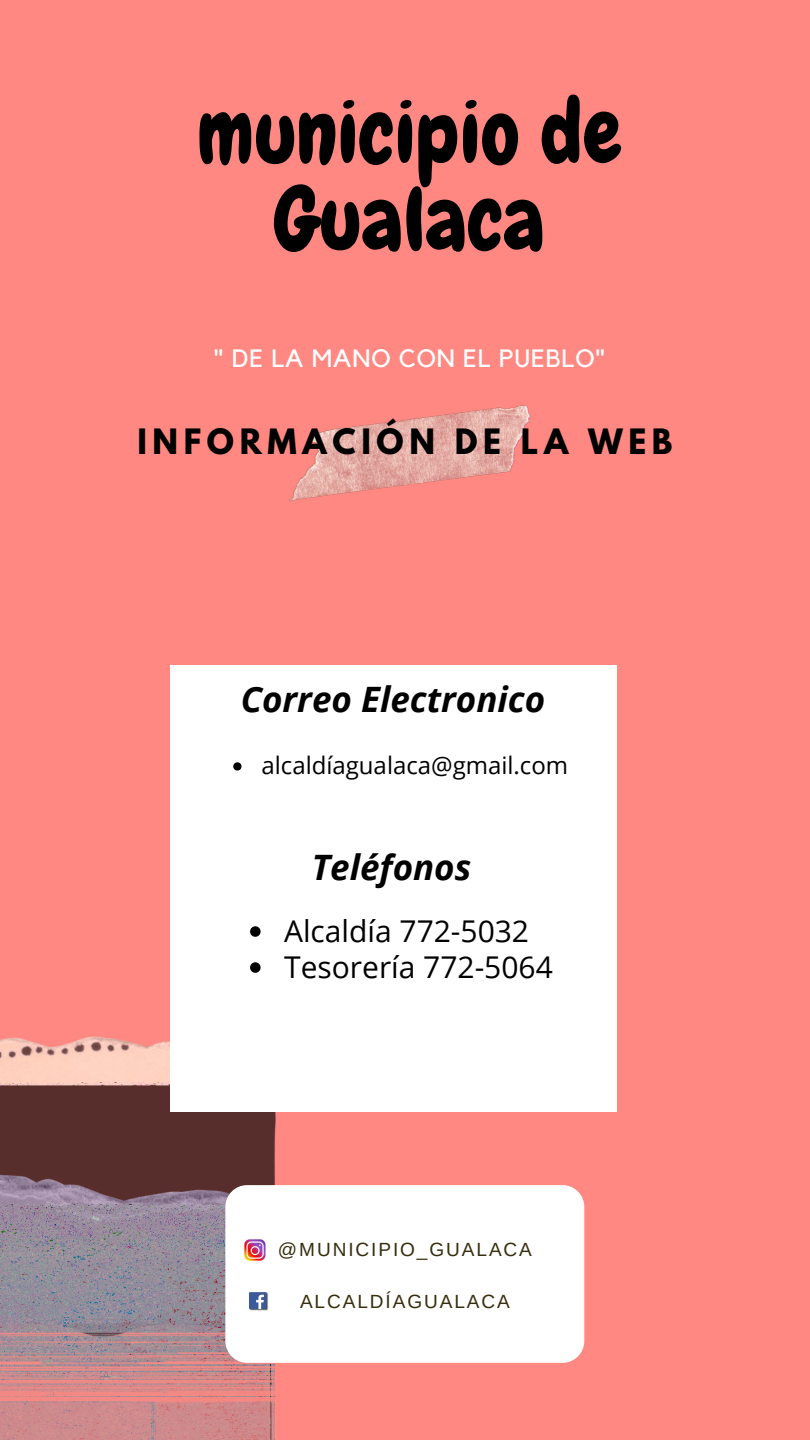
<style>
.page{position:relative;width:810px;height:1440px;background:#ff8882}
.page>*{position:absolute;margin:0;border:0;box-sizing:border-box;transform-origin:0 0}
.t1{font:87.4px/86.2px "Chewy";color:#000;text-align:center}
.t2{font:italic 700 35px "Open Sans";color:#000}
.t3{font:700 31px "League Spartan";letter-spacing:.18em;color:#000}
.t4{font:30px "Open Sans";color:#000}
.t5{font:25px "Kollektif";letter-spacing:.035em;color:#fff}
.t6{font:24px "Open Sans";color:#000}
.t7{font:19.1px "Arimo";letter-spacing:.1em;color:#372e0e}
</style>
<div class="page">
<img style="left:0;top:1037px;width:276px;height:138px">
<img style="left:0;top:1175px;width:275px;height:265px">
<img style="left:289px;top:405px;width:242px;height:97px">
<div style="left:225px;top:1185px;width:359px;height:178px;background:#fff;border-radius:22px"></div>
<img style="left:244px;top:1239px;width:22px;height:22px">
<img style="left:249px;top:1292px;width:19px;height:19px">
<div style="left:170px;top:665px;width:447px;height:447px;background:#fff"></div>
<svg style="left:250px;top:926px;width:11px;height:11px"></svg>
<svg style="left:233px;top:762px;width:9px;height:9px"></svg>
<svg style="left:250px;top:962px;width:11px;height:11px"></svg>
<p class="t1" style="left:197px;top:90px;width:427px">municipio de<br>Gualaca</p>
<p class="t5" style="left:214px;top:347px;width:392px">" DE LA MANO CON EL PUEBLO"</p>
<p class="t3" style="left:137px;top:426px;width:537px">INFORMACIÓN DE LA WEB</p>
<p class="t2" style="left:241px;top:675px;width:306px">Correo Electronico</p>
<p class="t6" style="left:262px;top:749px;width:308px">alcaldíagualaca@gmail.com</p>
<p class="t2" style="left:312px;top:843px;width:161px">Teléfonos</p>
<p class="t4" style="left:284px;top:910px;width:246px">Alcaldía 772-5032</p>
<p class="t4" style="left:284px;top:946px;width:270px">Tesorería 772-5064</p>
<p class="t7" style="left:278px;top:1238px;width:256px">@MUNICIPIO_GUALACA</p>
<p class="t7" style="left:300px;top:1291px;width:211px">ALCALDÍAGUALACA</p>
</div>
